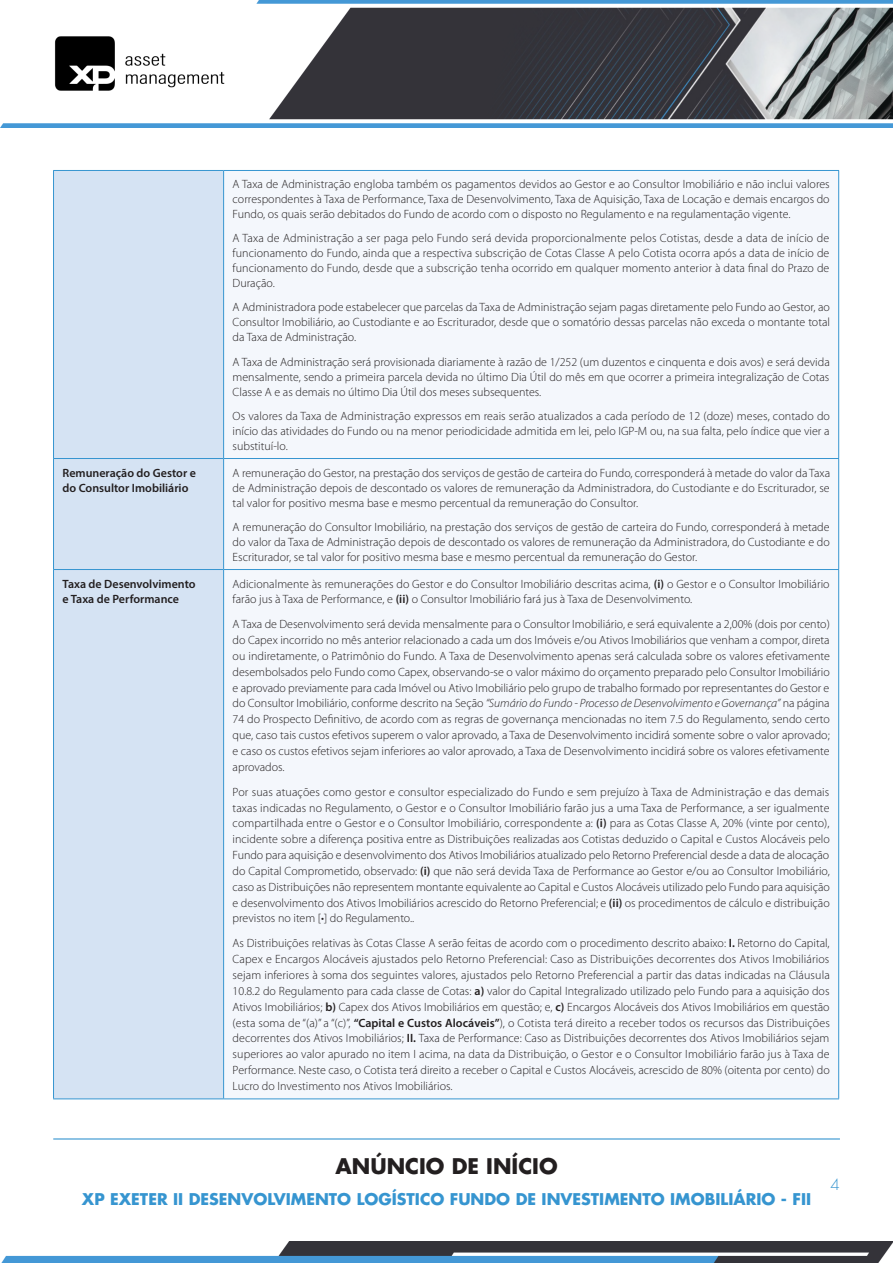
<style>
.page{position:relative;width:893px;height:1263px;background:#fff}
.page>*{position:absolute;margin:0;border:0;box-sizing:border-box;transform-origin:0 0}
.t1{font:700 21px "Futura LT";color:#231f20}
.t2{font:700 15.75px "Futura LT";color:#3695d0}
.t3{font:300 15px "Futura LT";color:#3695d0}
.t4{font:300 12px/15.9px "Myriad Pro";color:#231f20;text-align:justify}
.t5{font:600 12px/15px "Myriad Pro";color:#231f20}
.s1{font-weight:600}
.s2{font-style:italic}
</style>
<div class="page">
<img style="left:1px;top:1242px;width:892px;height:21px">
<img style="left:0;top:0;width:893px;height:127px">
<hr style="left:53px;top:1138px;width:787px;height:1px;background:#3695d0">
<div style="left:54px;top:171px;width:169px;height:927px;background:#d5e3f3"></div>
<div style="left:224px;top:171px;width:614px;height:927px;background:#f4f7fc"></div>
<hr style="left:53px;top:170px;width:171px;height:1px;background:#3695d0">
<hr style="left:53px;top:171px;width:1px;height:287px;background:#3695d0">
<hr style="left:224px;top:170px;width:615px;height:1px;background:#3695d0">
<hr style="left:223px;top:171px;width:1px;height:287px;background:#3695d0">
<hr style="left:838px;top:171px;width:1px;height:287px;background:#3695d0">
<hr style="left:53px;top:458px;width:171px;height:1px;background:#3695d0">
<hr style="left:53px;top:459px;width:1px;height:110px;background:#3695d0">
<hr style="left:224px;top:458px;width:615px;height:1px;background:#3695d0">
<hr style="left:223px;top:459px;width:1px;height:110px;background:#3695d0">
<hr style="left:838px;top:459px;width:1px;height:110px;background:#3695d0">
<hr style="left:53px;top:569px;width:171px;height:1px;background:#3695d0">
<hr style="left:53px;top:570px;width:1px;height:528px;background:#3695d0">
<hr style="left:224px;top:569px;width:615px;height:1px;background:#3695d0">
<hr style="left:223px;top:570px;width:1px;height:528px;background:#3695d0">
<hr style="left:838px;top:570px;width:1px;height:528px;background:#3695d0">
<hr style="left:53px;top:1098px;width:171px;height:1px;background:#3695d0">
<hr style="left:224px;top:1098px;width:615px;height:1px;background:#3695d0">
<p class="t4" style="left:233px;top:177px;width:599px;line-height:15px">A Taxa de Administração engloba também os pagamentos devidos ao Gestor e ao Consultor Imobiliário e não inclui valores correspondentes à Taxa de Performance, Taxa de Desenvolvimento, Taxa de Aquisição, Taxa de Locação e demais encargos do Fundo, os quais serão debitados do Fundo de acordo com o disposto no Regulamento e na regulamentação vigente.</p>
<p class="t4" style="left:233px;top:231px;width:598px;line-height:15px">A Taxa de Administração a ser paga pelo Fundo será devida proporcionalmente pelos Cotistas, desde a data de início de funcionamento do Fundo, ainda que a respectiva subscrição de Cotas Classe A pelo Cotista ocorra após a data de início de funcionamento do Fundo, desde que a subscrição tenha ocorrido em qualquer momento anterior à data final do Prazo de Duração.</p>
<p class="t4" style="left:233px;top:300px;width:599px;line-height:15px">A Administradora pode estabelecer que parcelas da Taxa de Administração sejam pagas diretamente pelo Fundo ao Gestor, ao Consultor Imobiliário, ao Custodiante e ao Escriturador, desde que o somatório dessas parcelas não exceda o montante total da Taxa de Administração.</p>
<p class="t4" style="left:233px;top:354px;width:599px;line-height:15px">A Taxa de Administração será provisionada diariamente à razão de 1/252 (um duzentos e cinquenta e dois avos) e será devida mensalmente, sendo a primeira parcela devida no último Dia Útil do mês em que ocorrer a primeira integralização de Cotas Classe A e as demais no último Dia Útil dos meses subsequentes.</p>
<p class="t4" style="left:233px;top:408px;width:599px;line-height:15px">Os valores da Taxa de Administração expressos em reais serão atualizados a cada período de 12 (doze) meses, contado do início das atividades do Fundo ou na menor periodicidade admitida em lei, pelo IGP-M ou, na sua falta, pelo índice que vier a substituí-lo.</p>
<p class="t5" style="left:63px;top:465px;width:135px">Remuneração do Gestor e do Consultor Imobiliário</p>
<p class="t4" style="left:233px;top:465px;width:599px;line-height:15px">A remuneração do Gestor, na prestação dos serviços de gestão de carteira do Fundo, corresponderá à metade do valor da Taxa de Administração depois de descontado os valores de remuneração da Administradora, do Custodiante e do Escriturador, se tal valor for positivo mesma base e mesmo percentual da remuneração do Consultor.</p>
<p class="t4" style="left:233px;top:519px;width:599px;line-height:15px">A remuneração do Consultor Imobiliário, na prestação dos serviços de gestão de carteira do Fundo, corresponderá à metade do valor da Taxa de Administração depois de descontado os valores de remuneração da Administradora, do Custodiante e do Escriturador, se tal valor for positivo mesma base e mesmo percentual da remuneração do Gestor.</p>
<p class="t5" style="left:63px;top:576px;width:135px">Taxa de Desenvolvimento e Taxa de Performance</p>
<p class="t4" style="left:233px;top:576px;width:598px">Adicionalmente às remunerações do Gestor e do Consultor Imobiliário descritas acima, <span class="s1">(i)</span> o Gestor e o Consultor Imobiliário farão jus à Taxa de Performance, e <span class="s1">(ii)</span> o Consultor Imobiliário fará jus à Taxa de Desenvolvimento.</p>
<p class="t4" style="left:233px;top:616px;width:599px">A Taxa de Desenvolvimento será devida mensalmente para o Consultor Imobiliário, e será equivalente a 2,00% (dois por cento) do Capex incorrido no mês anterior relacionado a cada um dos Imóveis e/ou Ativos Imobiliários que venham a compor, direta ou indiretamente, o Patrimônio do Fundo. A Taxa de Desenvolvimento apenas será calculada sobre os valores efetivamente desembolsados pelo Fundo como Capex, observando-se o valor máximo do orçamento preparado pelo Consultor Imobiliário e aprovado previamente para cada Imóvel ou Ativo Imobiliário pelo grupo de trabalho formado por representantes do Gestor e do Consultor Imobiliário, conforme descrito na Seção <span class="s2">“Sumário do Fundo - Processo de Desenvolvimento e Governança”</span> na página 74 do Prospecto Definitivo, de acordo com as regras de governança mencionadas no item 7.5 do Regulamento, sendo certo que, caso tais custos efetivos superem o valor aprovado, a Taxa de Desenvolvimento incidirá somente sobre o valor aprovado; e caso os custos efetivos sejam inferiores ao valor aprovado, a Taxa de Desenvolvimento incidirá sobre os valores efetivamente aprovados.</p>
<p class="t4" style="left:233px;top:784px;width:599px">Por suas atuações como gestor e consultor especializado do Fundo e sem prejuízo à Taxa de Administração e das demais taxas indicadas no Regulamento, o Gestor e o Consultor Imobiliário farão jus a uma Taxa de Performance, a ser igualmente compartilhada entre o Gestor e o Consultor Imobiliário, correspondente a: <span class="s1">(i)</span> para as Cotas Classe A, 20% (vinte por cento), incidente sobre a diferença positiva entre as Distribuições realizadas aos Cotistas deduzido o Capital e Custos Alocáveis pelo Fundo para aquisição e desenvolvimento dos Ativos Imobiliários atualizado pelo Retorno Preferencial desde a data de alocação do Capital Comprometido, observado: <span class="s1">(i)</span> que não será devida Taxa de Performance ao Gestor e/ou ao Consultor Imobiliário, caso as Distribuições não representem montante equivalente ao Capital e Custos Alocáveis utilizado pelo Fundo para aquisição e desenvolvimento dos Ativos Imobiliários acrescido do Retorno Preferencial; e <span class="s1">(ii)</span> os procedimentos de cálculo e distribuição previstos no item [•] do Regulamento..</p>
<p class="t4" style="left:233px;top:935px;width:599px">As Distribuições relativas às Cotas Classe A serão feitas de acordo com o procedimento descrito abaixo: <span class="s1">I.</span> Retorno do Capital, Capex e Encargos Alocáveis ajustados pelo Retorno Preferencial: Caso as Distribuições decorrentes dos Ativos Imobiliários sejam inferiores à soma dos seguintes valores, ajustados pelo Retorno Preferencial a partir das datas indicadas na Cláusula 10.8.2 do Regulamento para cada classe de Cotas: <span class="s1">a)</span> valor do Capital Integralizado utilizado pelo Fundo para a aquisição dos Ativos Imobiliários; <span class="s1">b)</span> Capex dos Ativos Imobiliários em questão; e, <span class="s1">c)</span> Encargos Alocáveis dos Ativos Imobiliários em questão (esta soma de “(a)” a “(c)”, <span class="s1">“Capital e Custos Alocáveis”</span>), o Cotista terá direito a receber todos os recursos das Distribuições decorrentes dos Ativos Imobiliários; <span class="s1">II.</span> Taxa de Performance: Caso as Distribuições decorrentes dos Ativos Imobiliários sejam superiores ao valor apurado no item I acima, na data da Distribuição, o Gestor e o Consultor Imobiliário farão jus à Taxa de Performance. Neste caso, o Cotista terá direito a receber o Capital e Custos Alocáveis, acrescido de 80% (oitenta por cento) do Lucro do Investimento nos Ativos Imobiliários.</p>
<h1 class="t1" style="left:335px;top:1152px;width:224px">ANÚNCIO DE INÍCIO</h1>
<h2 class="t2" style="left:82px;top:1189px;width:731px">XP EXETER II DESENVOLVIMENTO LOGÍSTICO FUNDO DE INVESTIMENTO IMOBILIÁRIO - FII</h2>
<p class="t3" style="left:831px;top:1175px;width:11px">4</p>
</div>
